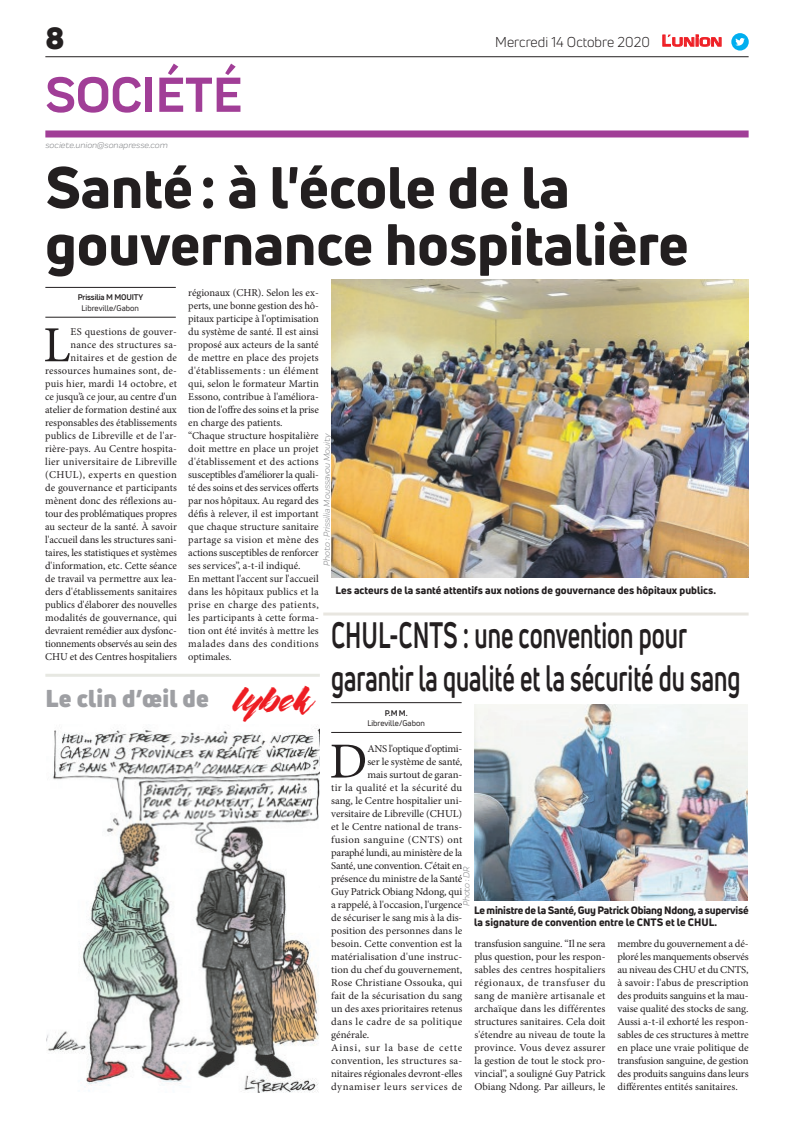
<style>
.page{position:relative;width:794px;height:1129px;background:#fff}
.page>*{position:absolute;margin:0;border:0;box-sizing:border-box;transform-origin:0 0}
.t1{font:800 57px/57px "Uni Neue";color:#231f20}
.t2{font:700 51px "Praktika";color:#a13e97}
.t3{font:50.5px "Minion Pro";color:#231f20}
.t4{font:700 36px/43.2px "Uni Neue";color:#231f20;scale:.66 1}
.t5{font:900 30px "Uni Neue";color:#231f20}
.t6{font:900 23.9px "Uni Neue";letter-spacing:.01em;color:#9e9fa3}
.t7{font:14px "Uni Neue";color:#231f20}
.t8{font:10.5px/13px "Minion Pro";color:#231f20;text-align:justify}
.t9{font:800 10.5px/12.6px "Uni Neue";letter-spacing:-.02em;color:#231f20}
.t10{font:800 10.5px "Uni Neue";color:#231f20}
.t11{font:10.5px "Minion Pro";letter-spacing:-.025em;color:#231f20}
.t12{font:10.5px "Minion Pro";letter-spacing:.035em;color:#231f20}
.t13{font:10.5px "Minion Pro";letter-spacing:.02em;color:#231f20}
.t14{font:10.5px "Minion Pro";letter-spacing:.025em;color:#231f20}
.t15{font:10.5px "Minion Pro";letter-spacing:-.02em;color:#231f20}
.t16{font:10.5px "Minion Pro";letter-spacing:.045em;color:#231f20}
.t17{font:10.5px "Minion Pro";letter-spacing:.075em;color:#231f20}
.t18{font:10.5px "Minion Pro";letter-spacing:-.03em;color:#231f20}
.t19{font:italic 9px "Praktika";color:#818386}
.t20{font:8px "Uni Neue";color:#231f20}
.t21{font:700 8px "Uni Neue";letter-spacing:-.02em;color:#231f20}
.s1{font-family:"Eurostile";font-weight:600;font-size:14.9px;color:#ee1d23}
.s2{font-family:"Eurostile";font-weight:600;font-size:11.4px;color:#ee1d23}
.s3{font-family:"The Flower City";font-weight:400;font-size:37.7px;color:#ee1d23}
</style>
<div class="page">
<hr style="left:45px;top:56px;width:703px;height:1px;background:#231f20">
<div style="left:45px;top:130px;width:703px;height:7px;background:#a13e97"></div>
<svg style="left:662px;top:34px;width:60px;height:13px"></svg>
<div style="left:731px;top:33px;width:17px;height:18px;background:#00aeef;border-radius:50%"></div>
<svg style="left:735px;top:38px;width:10px;height:8px"></svg>
<hr style="left:331px;top:731px;width:130px;height:1px;background:#231f20">
<hr style="left:331px;top:702px;width:130px;height:1px;background:#231f20">
<hr style="left:45px;top:673px;width:275px;height:3px;background:#e7e8e2">
<img style="left:46px;top:726px;width:274px;height:365px">
<img style="left:474px;top:704px;width:273px;height:196px">
<hr style="left:323px;top:612px;width:425px;height:3px;background:#e8e6e0">
<hr style="left:45px;top:316px;width:131px;height:1px;background:#231f20">
<hr style="left:45px;top:287px;width:131px;height:1px;background:#231f20">
<img style="left:331px;top:279px;width:417px;height:298px">
<h3 class="t5" style="left:45px;top:17px;width:21px">8</h3>
<h2 class="t2" style="left:45px;top:54px;width:198px">SOCIÉTÉ</h2>
<p class="t19" style="left:45px;top:139px;width:124px">societe.union@sonapresse.com</p>
<h3 class="t7" style="left:495px;top:33px;width:228px">Mercredi 14 Octobre 2020 <span class="s1">L</span><span class="s2">UNION</span></h3>
<h1 class="t1" style="left:45px;top:158px;width:645px">Santé: à l'école de la gouvernance hospitalière</h1>
<p class="t21" style="left:78px;top:292px;width:67px">Prissilia M MOUITY</p>
<p class="t20" style="left:82px;top:303px;width:59px">Libreville/Gabon</p>
<p class="t8" style="left:188px;top:286px;width:132px;text-align:left">régionaux (CHR). Selon les ex&shy;perts, une bonne gestion des hô&shy;pitaux participe à l'optimisation du système de santé. Il est ainsi proposé aux acteurs de la santé de mettre en place des projets d'établissements: un élément qui, selon le formateur Martin<br>Essono, contribue à l'améliora&shy;tion de l'offre des soins et la prise en charge des patients. “Chaque structure hospitalière doit mettre en place un projet d'établissement et des actions susceptibles d'améliorer la quali&shy;té des soins et des services offerts par nos hôpitaux. Au regard des défis à relever, il est important que chaque structure sanitaire partage sa vision et mène des actions susceptibles de renforcer ses services”, a-t-il indiqué.<br>En mettant l'accent sur l'accueil dans les hôpitaux publics et la prise en charge des patients, les participants à cette forma&shy;tion ont été invités à mettre les malades dans des conditions optimales.</p>
<p class="t8" style="left:45px;top:325px;width:133px;text-align:right">ES questions de gouver&shy;nance des structures sa&shy;nitaires et de gestion de ressources humaines sont, de&shy;puis hier, mardi 14 octobre, et ce jusqu’à ce jour, au centre d'un atelier de formation destiné aux responsables des établissements publics de Libreville et de l'ar&shy;rière-pays. Au Centre hospita&shy;lier universitaire de Libreville (CHUL), experts en question de gouvernance et participants mènent donc des réflexions au&shy;tour des problématiques propres au secteur de la santé. À savoir l'accueil dans les structures sani&shy;taires, les statistiques et systèmes d'information, etc. Cette séance de travail va permettre aux lea&shy;ders d'établissements sanitaires publics d'élaborer des nouvelles modalités de gouvernance, qui devraient remédier aux dysfonc&shy;tionnements observés au sein des<br>CHU et des Centres hospitaliers</p>
<h3 class="t3" style="left:43px;top:311px;width:29px">L</h3>
<p class="t19" style="left:320px;top:565px;width:134px;rotate:-90deg">Photo : Prissilia Moussavou Mouity</p>
<p class="t10" style="left:335px;top:583px;width:382px">Les acteurs de la santé attentifs aux notions de gouvernance des hôpitaux publics.</p>
<h3 class="t4" style="left:331px;top:613px;width:621px">CHUL-CNTS : une convention pour garantir la qualité et la sécurité du sang</h3>
<p class="t21" style="left:385px;top:707px;width:24px">P.M M.</p>
<p class="t20" style="left:367px;top:718px;width:59px">Libreville/Gabon</p>
<h3 class="t6" style="left:45px;top:682px;width:265px">Le clin d’œil de <span class="s3">lybek</span></h3>
<h3 class="t3" style="left:329px;top:727px;width:39px">D</h3>
<p class="t18" style="left:367px;top:741px;width:96px">ANS l'optique d'optimi-</p>
<p class="t8" style="left:367px;top:754px;width:96px">ser le système de santé,</p>
<p class="t8" style="left:367px;top:767px;width:96px">mais surtout de garan-</p>
<p class="t14" style="left:331px;top:780px;width:133px">tir la qualité et la sécurité du</p>
<p class="t8" style="left:331px;top:793px;width:133px">sang, le Centre hospitalier uni-</p>
<p class="t8" style="left:331px;top:806px;width:133px">versitaire de Libreville (CHUL)</p>
<p class="t8" style="left:331px;top:819px;width:133px">et le Centre national de trans-</p>
<p class="t12" style="left:331px;top:832px;width:133px">fusion sanguine (CNTS) ont</p>
<p class="t11" style="left:331px;top:845px;width:133px">paraphé lundi, au ministère de la</p>
<p class="t11" style="left:331px;top:858px;width:133px">Santé, une convention. C'était en</p>
<p class="t8" style="left:331px;top:871px;width:133px">présence du ministre de la Santé</p>
<p class="t15" style="left:331px;top:884px;width:133px">Guy Patrick Obiang Ndong, qui</p>
<p class="t8" style="left:331px;top:897px;width:133px">a rappelé, à l'occasion, l'urgence</p>
<p class="t8" style="left:331px;top:910px;width:133px">de sécuriser le sang mis à la dis-</p>
<p class="t8" style="left:331px;top:923px;width:133px">position des personnes dans le</p>
<p class="t8" style="left:331px;top:936px;width:133px">besoin. Cette convention est la</p>
<p class="t8" style="left:331px;top:949px;width:133px">matérialisation d'une instruc-</p>
<p class="t8" style="left:331px;top:962px;width:133px">tion du chef du gouvernement,</p>
<p class="t8" style="left:331px;top:975px;width:133px">Rose Christiane Ossouka, qui</p>
<p class="t8" style="left:331px;top:988px;width:133px">fait de la sécurisation du sang</p>
<p class="t8" style="left:331px;top:1001px;width:133px">un des axes prioritaires retenus</p>
<p class="t12" style="left:331px;top:1014px;width:133px">dans le cadre de sa politique</p>
<p class="t8" style="left:331px;top:1027px;width:40px">générale.</p>
<p class="t17" style="left:331px;top:1040px;width:133px">Ainsi, sur la base de cette</p>
<p class="t13" style="left:331px;top:1053px;width:133px">convention, les structures sa-</p>
<p class="t8" style="left:331px;top:1066px;width:133px">nitaires régionales devront-elles</p>
<p class="t16" style="left:331px;top:1079px;width:133px">dynamiser leurs services de</p>
<p class="t19" style="left:460px;top:906px;width:41px;rotate:-90deg">Photo : DR</p>
<p class="t9" style="left:474px;top:903px;width:276px">Le ministre de la Santé, Guy Patrick Obiang Ndong, a supervisé la signature de convention entre le CNTS et le CHUL.</p>
<p class="t8" style="left:474px;top:936px;width:133px">transfusion sanguine. “Il ne sera plus question, pour les respon&shy;sables des centres hospitaliers régionaux, de transfuser du sang de manière artisanale et archaïque dans les différentes structures sanitaires. Cela doit s'étendre au niveau de toute la province. Vous devez assurer la gestion de tout le stock pro&shy;vincial”, a souligné Guy Patrick Obiang Ndong. Par ailleurs, le</p>
<p class="t8" style="left:617px;top:936px;width:133px">membre du gouvernement a dé&shy;ploré les manquements observés au niveau des CHU et du CNTS, à savoir: l'abus de prescription des produits sanguins et la mau&shy;vaise qualité des stocks de sang.<br>Aussi a-t-il exhorté les respon&shy;sables de ces structures à mettre en place une vraie politique de transfusion sanguine, de gestion des produits sanguins dans leurs différentes entités sanitaires.</p>
</div>
